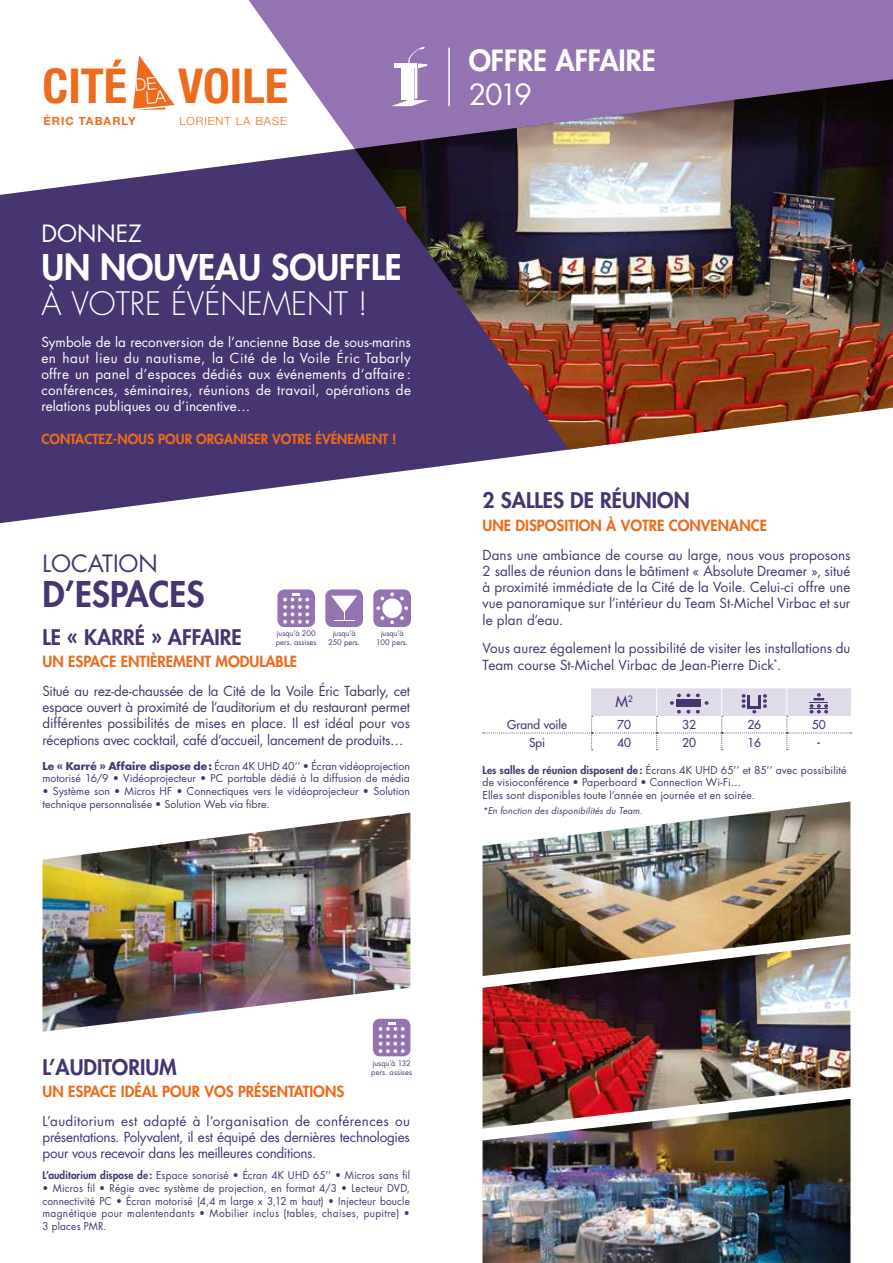
<style>
.page{position:relative;width:893px;height:1263px;background:#fff}
.page>*{position:absolute;margin:0;border:0;box-sizing:border-box;transform-origin:0 0}
.t1{font:700 condensed 48.15px "Helvetica Neue LT Std";color:#ed6b1c}
.t2{font:800 34.5px "Futura Std";color:#fff}
.t3{font:800 34.5px "Futura Std";color:#463570}
.t4{font:300 31.5px "Futura Std";color:#fff}
.t5{font:800 28.5px "Futura Std";color:#fff}
.t6{font:28.5px "Futura Std";color:#fff}
.t7{font:23.25px "Futura Std";color:#463570}
.t8{font:23.25px "Futura Std";color:#fff}
.t9{font:800 21px "Futura Std";color:#463570}
.t10{font:300 17.1px/13.6px "Helvetica Neue LT Std";color:#fff;text-align:center}
.t11{font:800 15px "Futura Std";color:#ed6b1c}
.t12{font:500 14.7px "Futura Std";color:#463570}
.t13{font:13.5px/16.2px "Futura Std";letter-spacing:-.005em;color:#463570;text-align:justify}
.t14{font:13.5px/16.2px "Futura Std";color:#fff;text-align:justify}
.t15{font:800 13.5px "Futura Std";color:#ed6b1c}
.t16{font:500 12px "Futura Std";color:#463570}
.t17{font:500 12px "Futura Std";color:#000}
.t18{font:300 11.25px "Helvetica Neue LT Std";letter-spacing:.09em;color:#ed6b1c}
.t19{font:700 11.25px "Helvetica Neue LT Std";letter-spacing:.09em;color:#ed6b1c}
.t20{font:10.5px/12.6px "Futura Std";letter-spacing:.01em;color:#463570}
.t21{font:10.5px/12.6px "Futura Std";letter-spacing:.01em;color:#463570;text-align:justify;scale:.96 1}
.t22{font:italic 9px "Futura Std";letter-spacing:.015em;color:#463570}
.t23{font:7.5px/9px "Futura Std";letter-spacing:.005em;color:#463570}
.s1{font-weight:700}
.s2{font-weight:800}
</style>
<div class="page">
<img style="left:43px;top:813px;width:367px;height:219px">
<svg style="left:249px;top:0;width:644px;height:120px;background:#9d80b8"></svg>
<img style="left:483px;top:976px;width:367px;height:123px">
<img style="left:483px;top:801px;width:367px;height:175px">
<img style="left:483px;top:1099px;width:367px;height:164px">
<svg style="left:0;top:120px;width:573px;height:403px;fill:#463570"></svg>
<img style="left:355px;top:79px;width:538px;height:370px">
<svg style="left:133px;top:55px;width:42px;height:55px"></svg>
<hr style="left:448px;top:48px;width:2px;height:58px;background:#fff">
<svg style="left:391px;top:47px;width:37px;height:59px"></svg>
<div style="left:277px;top:589px;width:38px;height:38px;background:#9373b1;border-radius:7px"></div>
<svg style="left:283px;top:593px;width:26px;height:31px"></svg>
<div style="left:373px;top:1019px;width:37px;height:37px;background:#9373b1;border-radius:7px"></div>
<svg style="left:379px;top:1022px;width:26px;height:31px"></svg>
<div style="left:325px;top:589px;width:38px;height:38px;background:#9373b1;border-radius:7px"></div>
<svg style="left:331px;top:596px;width:26px;height:25px"></svg>
<div style="left:373px;top:589px;width:38px;height:38px;background:#9373b1;border-radius:7px"></div>
<div style="left:382px;top:598px;width:20px;height:20px;background:#fff;border-radius:50%"></div>
<svg style="left:390px;top:592px;width:4px;height:4px"></svg>
<svg style="left:390px;top:620px;width:4px;height:4px"></svg>
<svg style="left:376px;top:606px;width:4px;height:4px"></svg>
<svg style="left:380px;top:596px;width:4px;height:4px"></svg>
<svg style="left:400px;top:596px;width:4px;height:4px"></svg>
<svg style="left:400px;top:616px;width:4px;height:4px"></svg>
<svg style="left:380px;top:616px;width:4px;height:4px"></svg>
<svg style="left:404px;top:606px;width:4px;height:4px"></svg>
<svg style="left:483px;top:688px;width:368px;height:62px"></svg>
<h1 class="t1" style="left:43px;top:57px;width:247px">CITÉ VOILE</h1>
<p class="t10" style="left:134px;top:78px;width:31px;rotate:-5deg">DE<br>LA</p>
<p class="t19" style="left:44px;top:114px;width:94px">ÉRIC TABARLY</p>
<p class="t18" style="left:179px;top:114px;width:109px">LORIENT LA BASE</p>
<h3 class="t8" style="left:41px;top:219px;width:102px">DONNEZ</h3>
<h2 class="t2" style="left:41px;top:245px;width:362px">UN NOUVEAU SOUFFLE</h2>
<h3 class="t4" style="left:41px;top:284px;width:328px">À VOTRE ÉVÉNEMENT !</h3>
<p class="t14" style="left:41px;top:334px;width:371px">Symbole de la reconversion de l’ancienne Base de sous-marins en haut lieu du nautisme, la Cité de la Voile Éric Tabarly offre un panel d’espaces dédiés aux événements d’affaire : conférences, séminaires, réunions de travail, opérations de relations publiques ou d’incentive…</p>
<p class="t15" style="left:41px;top:430px;width:357px">CONTACTEZ-NOUS POUR ORGANISER VOTRE ÉVÉNEMENT !</p>
<h3 class="t7" style="left:43px;top:548px;width:117px">LOCATION</h3>
<h2 class="t3" style="left:43px;top:572px;width:163px">D’ESPACES</h2>
<h3 class="t9" style="left:43px;top:624px;width:201px">LE « KARRÉ » AFFAIRE</h3>
<p class="t11" style="left:43px;top:652px;width:256px">UN ESPACE ENTIÈREMENT MODULABLE</p>
<p class="t13" style="left:43px;top:683px;width:369px">Situé au rez-de-chaussée de la Cité de la Voile Éric Tabarly, cet espace ouvert à proximité de l’auditorium et du restaurant permet différentes possibilités de mises en place. Il est idéal pour vos réceptions avec cocktail, café d’accueil, lancement de produits…</p>
<p class="t20" style="left:43px;top:760px;width:369px"><span class="s1">Le « Karré » Affaire dispose de:</span> Écran 4K UHD 40’’ • Écran vidéoprojection motorisé 16/9 • Vidéoprojecteur • PC portable dédié à la diffusion de média</p>
<p class="t20" style="left:43px;top:785px;width:369px">• Système son • Micros HF • Connectiques vers le vidéoprojecteur • Solution technique personnalisée • Solution Web via fibre.</p>
<p class="t23" style="left:276px;top:629px;width:42px">jusqu’à 200 pers. assises</p>
<p class="t23" style="left:328px;top:629px;width:34px;text-align:center">jusqu’à<br>250 pers.</p>
<p class="t23" style="left:376px;top:629px;width:33px;text-align:center">jusqu’à<br>100 pers.</p>
<h3 class="t5" style="left:469px;top:43px;width:188px">OFFRE AFFAIRE</h3>
<h3 class="t6" style="left:469px;top:77px;width:65px">2019</h3>
<h3 class="t9" style="left:483px;top:487px;width:209px">2 SALLES DE RÉUNION</h3>
<p class="t11" style="left:483px;top:516px;width:286px">UNE DISPOSITION À VOTRE CONVENANCE</p>
<p class="t13" style="left:483px;top:547px;width:369px">Dans une ambiance de course au large, nous vous proposons 2 salles de réunion dans le bâtiment « Absolute Dreamer », situé à proximité immédiate de la Cité de la Voile. Celui-ci offre une vue panoramique sur l’intérieur du Team St-Michel Virbac et sur le plan d’eau.</p>
<p class="t13" style="left:483px;top:640px;width:369px">Vous aurez également la possibilité de visiter les installations du<br>Team course St-Michel Virbac de Jean-Pierre Dick<sup>*</sup>.</p>
<p class="t12" style="left:615px;top:693px;width:19px">M<sup>2</sup></p>
<p class="t16" style="left:507px;top:717px;width:62px">Grand voile</p>
<p class="t16" style="left:617px;top:717px;width:15px">70</p>
<p class="t16" style="left:682px;top:717px;width:15px">32</p>
<p class="t16" style="left:747px;top:717px;width:15px">26</p>
<p class="t16" style="left:812px;top:717px;width:15px">50</p>
<p class="t16" style="left:529px;top:735px;width:18px">Spi</p>
<p class="t16" style="left:617px;top:735px;width:15px">40</p>
<p class="t16" style="left:682px;top:735px;width:15px">20</p>
<p class="t16" style="left:747px;top:735px;width:15px">16</p>
<p class="t17" style="left:817px;top:735px;width:5px">-</p>
<p class="t20" style="left:483px;top:764px;width:366px"><span class="s2">Les salles de réunion disposent de:</span> Écrans 4K UHD 65’’ et 85’’ avec possibilité de visioconférence • Paperboard • Connection Wi-Fi…<br>Elles sont disponibles toute l’année en journée et en soirée.</p>
<p class="t22" style="left:483px;top:805px;width:161px">*En fonction des disponibilités du Team.</p>
<h3 class="t9" style="left:43px;top:1054px;width:136px">L’AUDITORIUM</h3>
<p class="t11" style="left:43px;top:1082px;width:303px">UN ESPACE IDÉAL POUR VOS PRÉSENTATIONS</p>
<p class="t13" style="left:43px;top:1113px;width:369px">L’auditorium est adapté à l’organisation de conférences ou présentations. Polyvalent, il est équipé des dernières technologies pour vous recevoir dans les meilleures conditions.</p>
<p class="t21" style="left:43px;top:1169px;width:384px"><span class="s2">L’auditorium dispose de :</span> Espace sonorisé • Écran 4K UHD 65’’ • Micros sans fil</p>
<p class="t21" style="left:43px;top:1182px;width:384px">• Micros fil • Régie avec système de projection, en format 4/3 • Lecteur DVD, connectivité PC • Écran motorisé (4,4 m large x 3,12 m haut) • Injecteur boucle magnétique pour malentendants • Mobilier inclus (tables, chaises, pupitre) • 3 places PMR.</p>
<p class="t23" style="left:371px;top:1058px;width:42px">jusqu’à 132 pers. assises</p>
</div>
